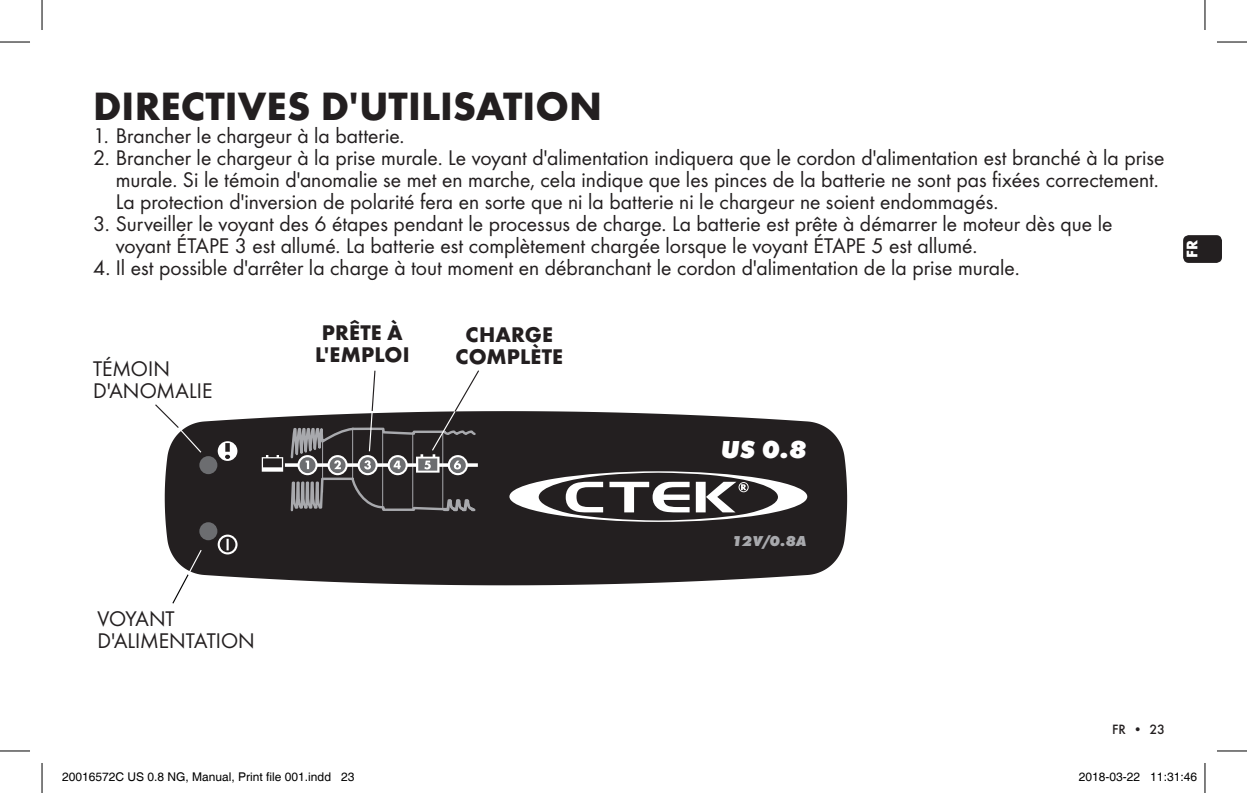
<style>
.page{position:relative;width:1247px;height:793px;background:#fff}
.page>*{position:absolute;margin:0;border:0;box-sizing:border-box;transform-origin:0 0}
.t1{font:700 41px "Futura";color:#231f20}
.t2{font:italic 700 expanded 25.4px "Futura";color:#fff}
.t3{font:22px/22px "Futura Boo";color:#231f20}
.t4{font:700 22px/22px "Futura";letter-spacing:.01em;color:#231f20;text-align:center}
.t5{font:700 16px "Futura";color:#fff}
.t6{font:italic 700 expanded 14.8px "Futura";color:#a8a9ad}
.t7{font:500 14px "Futura";color:#231f20}
.t8{font:12px "Helvetica";color:#000}
</style>
<div class="page">
<div style="left:1182px;top:235px;width:39px;height:28px;background:#231f20;border-radius:6px"></div>
<svg style="left:165px;top:411px;width:682px;height:174px;background:#343031"></svg>
<div style="left:199px;top:522px;width:18px;height:18px;background:#6c6d70;border-radius:50%"></div>
<div style="left:199px;top:456px;width:18px;height:18px;background:#6c6d70;border-radius:50%"></div>
<svg style="left:218px;top:534px;width:19px;height:20px"></svg>
<svg style="left:509px;top:471px;width:298px;height:51px"></svg>
<svg style="left:218px;top:441px;width:19px;height:20px"></svg>
<svg style="left:171px;top:548px;width:32px;height:56px"></svg>
<svg style="left:155px;top:404px;width:47px;height:50px"></svg>
<svg style="left:262px;top:370px;width:218px;height:164px"></svg>
<hr style="left:0;top:42px;width:30px;height:1px;background:#000">
<hr style="left:1216px;top:42px;width:30px;height:1px;background:#000">
<hr style="left:0;top:750px;width:30px;height:1px;background:#000">
<hr style="left:1216px;top:750px;width:30px;height:1px;background:#000">
<hr style="left:42px;top:0;width:1px;height:30px;background:#000">
<hr style="left:42px;top:763px;width:1px;height:30px;background:#000">
<hr style="left:1204px;top:0;width:1px;height:30px;background:#000">
<hr style="left:1204px;top:763px;width:1px;height:30px;background:#000">
<h1 class="t1" style="left:93px;top:81px;width:510px">DIRECTIVES D'UTILISATION</h1>
<p class="t3" style="left:93px;top:124px;width:313px">1. Brancher le chargeur à la batterie.</p>
<p class="t3" style="left:116px;top:146px;width:1050px;text-indent:-23px">2. Brancher le chargeur à la prise murale. Le voyant d'alimentation indiquera que le cordon d'alimentation est branché à la prise murale. Si le témoin d'anomalie se met en marche, cela indique que les pinces de la batterie ne sont pas fixées correctement.<br>La protection d'inversion de polarité fera en sorte que ni la batterie ni le chargeur ne soient endommagés.</p>
<p class="t3" style="left:116px;top:212px;width:998px;text-indent:-23px">3. Surveiller le voyant des 6 étapes pendant le processus de charge. La batterie est prête à démarrer le moteur dès que le voyant ÉTAPE 3 est allumé. La batterie est complètement chargée lorsque le voyant ÉTAPE 5 est allumé.</p>
<p class="t3" style="left:93px;top:256px;width:928px">4. Il est possible d'arrêter la charge à tout moment en débranchant le cordon d'alimentation de la prise murale.</p>
<p class="t3" style="left:93px;top:357px;width:121px">TÉMOIN<br>D'ANOMALIE</p>
<p class="t4" style="left:315px;top:321px;width:96px">PRÊTE À<br>L'EMPLOI</p>
<p class="t4" style="left:455px;top:323px;width:109px">CHARGE<br>COMPLÈTE</p>
<p class="t2" style="left:720px;top:434px;width:88px">US 0.8</p>
<p class="t5" style="left:1181px;top:258px;width:20px;rotate:-90deg">FR</p>
<p class="t3" style="left:98px;top:607px;width:159px">VOYANT<br>D'ALIMENTATION</p>
<p class="t6" style="left:731px;top:532px;width:76px">12V/0.8A</p>
<p class="t7" style="left:1112px;top:721px;width:54px">FR • 23</p>
<p class="t8" style="left:62px;top:770px;width:294px">20016572C US 0.8 NG, Manual, Print file 001.indd 23</p>
<p class="t8" style="left:1078px;top:770px;width:120px">2018-03-22 11:31:46</p>
</div>
